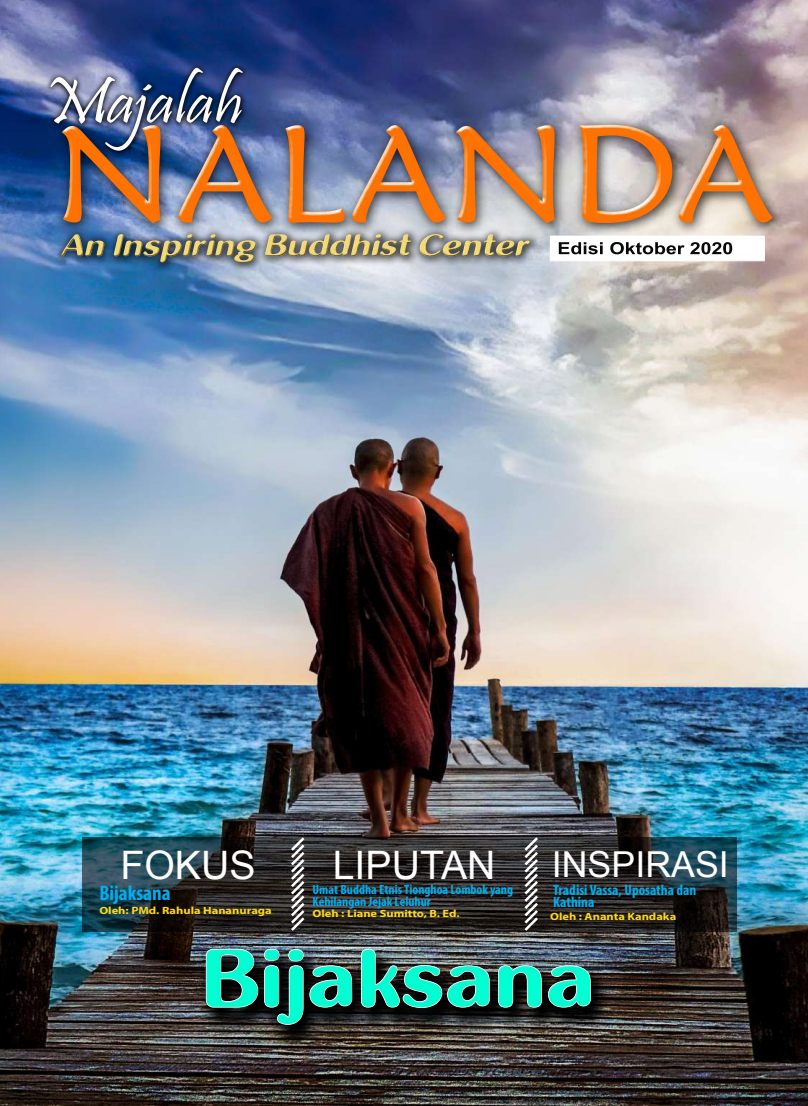
<style>
.page{position:relative;width:808px;height:1106px;background:#fff}
.page>*{position:absolute;margin:0;border:0;box-sizing:border-box;transform-origin:0 0}
.t1{font:39.3px "Arial";color:#fff}
.t2{font:35.85px "Arial";color:#fff}
.t3{font:700 condensed 21px "Myriad Pro";color:#00aeef}
.t4{font:700 condensed 15px/12px "Myriad Pro";color:#00aeef}
.t5{font:700 condensed 13.5px/12px "Myriad Pro";color:#00aeef}
.t6{font:700 10.5px "Myriad Pro";color:#ffd817;scale:1.19 1}
</style>
<div class="page">
<img style="left:0;top:0;width:808px;height:1106px">
<img style="left:206px;top:948px;width:221px;height:59px">
<img style="left:207px;top:949px;width:220px;height:57px">
<svg style="left:82px;top:837px;width:655px;height:94px"></svg>
<svg style="left:288px;top:834px;width:19px;height:99px"></svg>
<svg style="left:522px;top:834px;width:19px;height:99px"></svg>
<h1 class="t1" style="left:120px;top:839px;width:137px">FOKUS</h1>
<h1 class="t1" style="left:333px;top:839px;width:164px">LIPUTAN</h1>
<h2 class="t2" style="left:552px;top:840px;width:178px">INSPIRASI</h2>
<h3 class="t3" style="left:99px;top:879px;width:73px">Bijaksana</h3>
<p class="t6" style="left:550px;top:909px;width:108px">Oleh : Ananta Kandaka</p>
<p class="t5" style="left:313px;top:883px;width:202px">Umat Buddha Etnis Tionghoa Lombok yang<br>Kehilangan Jejak Leluhur</p>
<h3 class="t4" style="left:553px;top:883px;width:145px">Tradisi Vassa, Uposatha dan<br>Kathina</h3>
<p class="t6" style="left:99px;top:903px;width:146px">Oleh: PMd. Rahula Hananuraga</p>
<p class="t6" style="left:312px;top:906px;width:125px">Oleh : Liane Sumitto, B. Ed.</p>
</div>
